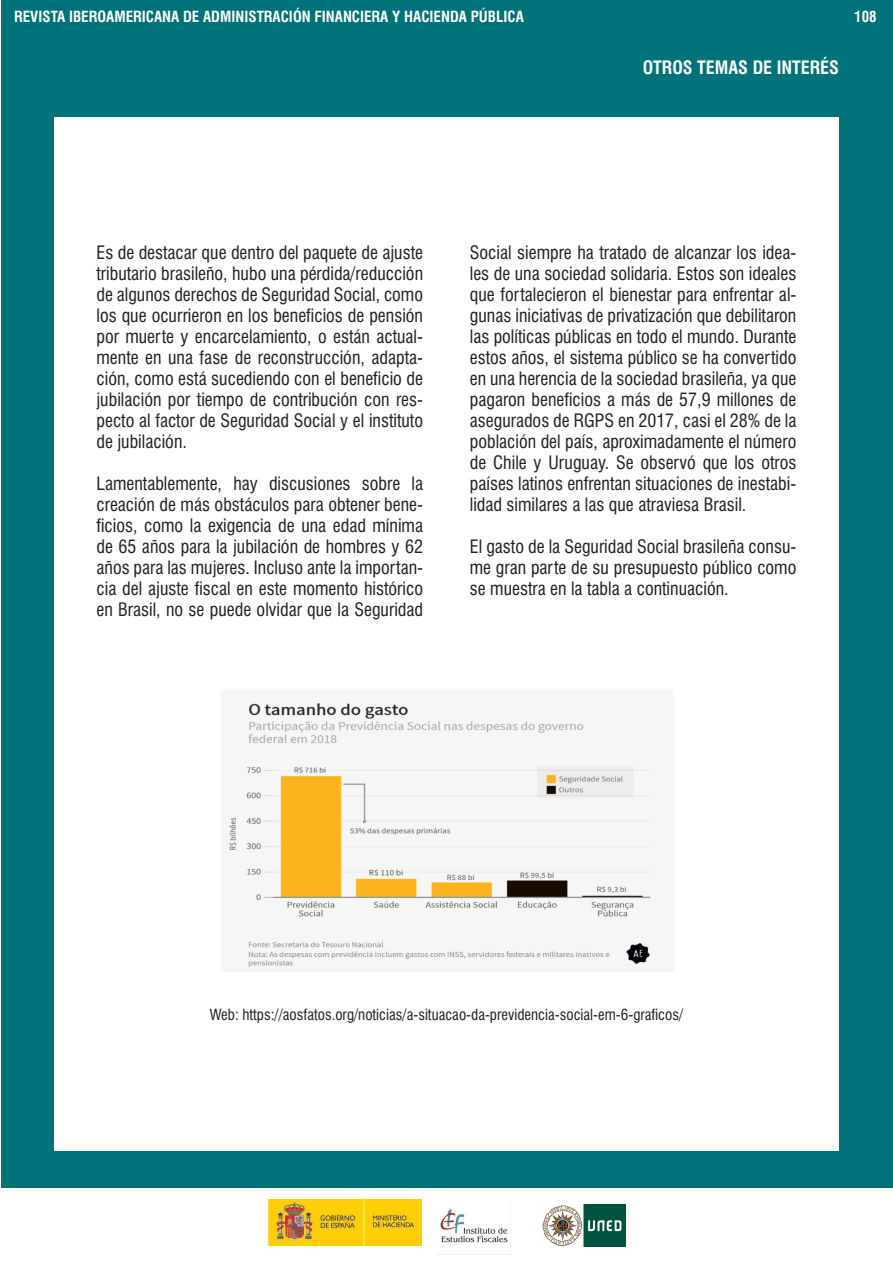
<style>
.page{position:relative;width:893px;height:1263px;background:#fff}
.page>*{position:absolute;margin:0;border:0;box-sizing:border-box;transform-origin:0 0}
.t1{font:condensed 18px/21px "Swiss 721 BT";color:#222;text-align:justify}
.t2{font:condensed 18px/21px "Swiss 721 BT";color:#231f20;text-align:justify}
.t3{font:700 condensed 18px "Swiss 721 BT";color:#fff}
.t4{font:condensed 15px "Swiss 721 BT";color:#231f20}
.t5{font:700 condensed 15px "Swiss 721 BT";color:#fff}
.s1{color:#231f20}
.s2{color:#222}
</style>
<div class="page">
<img style="left:542px;top:1204px;width:83px;height:42px">
<img style="left:269px;top:1199px;width:153px;height:47px">
<img style="left:440px;top:1209px;width:68px;height:34px">
<div style="left:1px;top:0;width:892px;height:1188px;background:#007279"></div>
<div style="left:54px;top:118px;width:785px;height:541px;background:#fff"></div>
<div style="left:54px;top:645px;width:785px;height:343px;background:#fff"></div>
<img style="left:228px;top:701px;width:423px;height:266px">
<div style="left:54px;top:988px;width:785px;height:163px;background:#fff"></div>
<p class="t5" style="left:14px;top:8px;width:511px">REVISTA IBEROAMERICANA DE ADMINISTRACIÓN FINANCIERA Y HACIENDA PÚBLICA</p>
<p class="t5" style="left:854px;top:8px;width:24px">108</p>
<p class="t3" style="left:643px;top:57px;width:198px">OTROS TEMAS DE INTERÉS</p>
<p class="t1" style="left:97px;top:242px;width:328px">Es de destacar que dentro del paquete de ajuste tributario brasileño, hubo una pérdida/reducción de algunos derechos de <span class="s1">S</span>eguridad <span class="s1">S</span>ocial, como los que ocurrieron en los beneficios de pensión por muerte y encarcelamiento, o están actual&shy;mente en una fase de reconstrucción, adapta&shy;ción, como está sucediendo con el beneficio de jubilación por tiempo de contribución con res&shy;pecto al factor de <span class="s1">S</span>eguridad <span class="s1">S</span>ocial y el instituto de jubilación.</p>
<p class="t1" style="left:97px;top:473px;width:328px">Lamentablemente, hay discusiones sobre la creación de más obstáculos para obtener bene&shy;ficios, como la exigencia de una edad mínima de 65 años para la jubilación de hombres y 62 años para las mujeres. Incluso ante la importan&shy;cia del ajuste fiscal en este momento histórico en Brasil, no se puede olvidar que la <span class="s1">S</span>eguridad</p>
<p class="t1" style="left:470px;top:242px;width:328px"><span class="s1">S</span>ocial siempre ha tratado de alcanzar los idea&shy;les de una sociedad solidaria. Estos son ideales que fortalecieron el bienestar para enfrentar al&shy;gunas iniciativas de privatización que debilitaron las políticas públicas en todo el mundo. Durante estos años, el sistema público se ha convertido en una herencia de la sociedad brasileña, ya que pagaron beneficios a más de <span class="s1">57,9</span> millones de asegurados de RGPS en 2017, casi <span class="s1">el</span> 28% de la población del país, aproximadamente el número de Chile y Uruguay. Se observó que los otros países latinos enfrentan situaciones de inestabi&shy;lidad similares a las que atraviesa Brasil.</p>
<p class="t2" style="left:470px;top:536px;width:328px"><span class="s2">El gasto de la</span> S<span class="s2">eguridad</span> S<span class="s2">ocial brasileña</span> consu&shy;me gran parte de su presupuesto público como se muestra en la tabla a continuación.</p>
<p class="t4" style="left:210px;top:1006px;width:475px">Web: https://aosfatos.org/noticias/a-situacao-da-previdencia-social-em-6-graficos/</p>
</div>
